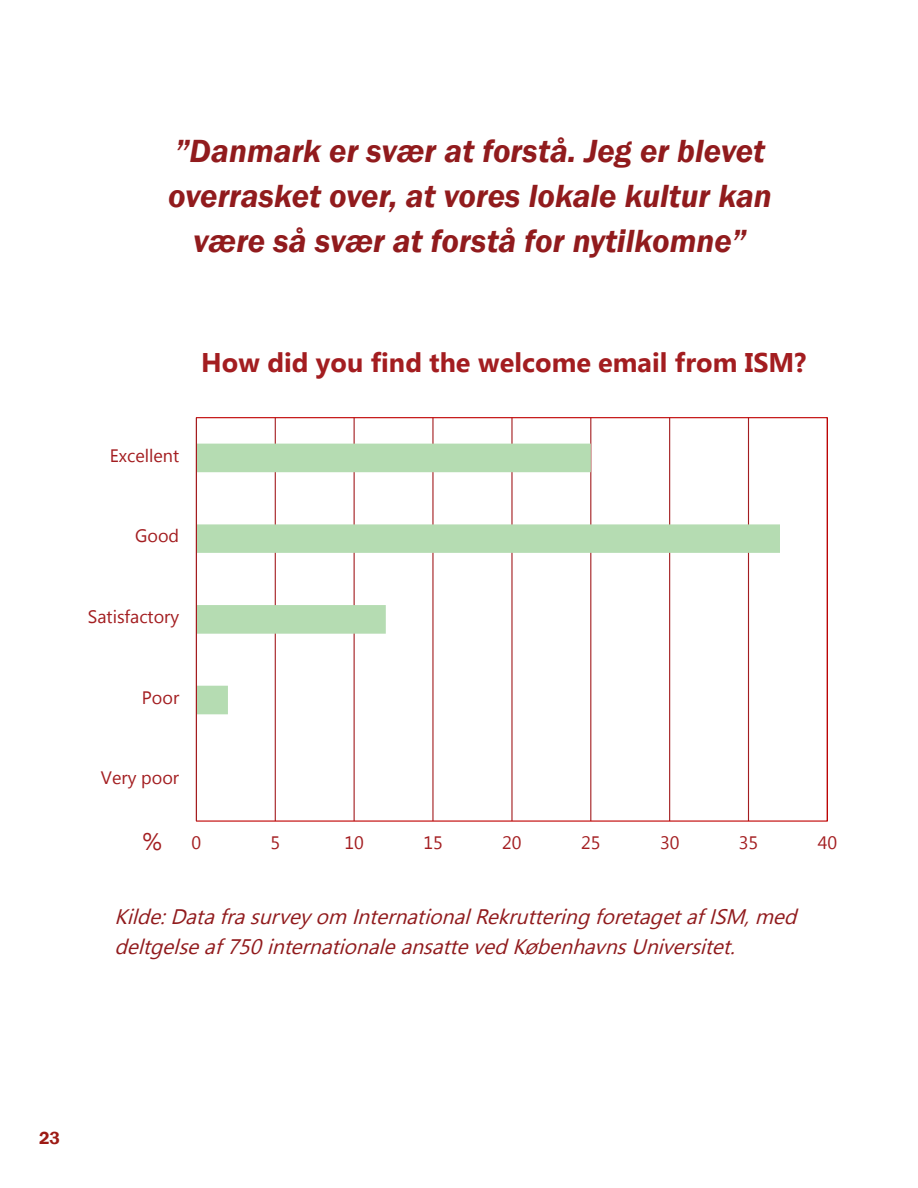
<style>
.page{position:relative;width:918px;height:1188px;background:#fff}
.page>*{position:absolute;margin:0;border:0;box-sizing:border-box;transform-origin:0 0}
.t1{font:italic 600 33px/45px "Franklin Gothic";color:#911b1d;text-align:center}
.t2{font:700 27px "Microsoft New Tai Lue";color:#a31d20}
.t3{font:24px "Microsoft New Tai Lue";color:#a31d20}
.t4{font:italic 21px/30px "Nirmala UI";color:#911b1d}
.t5{font:18px "Microsoft New Tai Lue";color:#a31d20}
.t6{font:600 18px "Franklin Gothic";color:#9d1a14}
</style>
<div class="page">
<hr style="left:275px;top:418px;width:1px;height:403px;background:#a31d20">
<hr style="left:354px;top:418px;width:1px;height:403px;background:#a31d20">
<hr style="left:432px;top:418px;width:2px;height:403px;background:#a31d20">
<hr style="left:511px;top:418px;width:2px;height:403px;background:#a31d20">
<hr style="left:590px;top:418px;width:1px;height:403px;background:#a31d20">
<hr style="left:669px;top:418px;width:1px;height:403px;background:#a31d20">
<hr style="left:748px;top:418px;width:1px;height:403px;background:#a31d20">
<svg style="left:197px;top:444px;width:583px;height:270px"></svg>
<hr style="left:196px;top:418px;width:1px;height:403px;background:#a31d20">
<h1 class="t1" style="left:168px;top:128px;width:605px">”Danmark er svær at forstå. Jeg er blevet overrasket over, at vores lokale kultur kan være så svær at forstå for nytilkomne”</h1>
<p class="t2" style="left:201px;top:347px;width:607px">How did you find the welcome email from ISM?</p>
<p class="t5" style="left:110px;top:445px;width:71px">Excellent</p>
<p class="t5" style="left:135px;top:526px;width:45px">Good</p>
<p class="t5" style="left:88px;top:606px;width:93px">Satisfactory</p>
<p class="t5" style="left:142px;top:687px;width:39px">Poor</p>
<p class="t5" style="left:101px;top:768px;width:80px">Very poor</p>
<p class="t3" style="left:142px;top:827px;width:21px">%</p>
<p class="t5" style="left:192px;top:832px;width:11px">0</p>
<p class="t5" style="left:270px;top:832px;width:11px">5</p>
<p class="t5" style="left:345px;top:832px;width:21px">10</p>
<p class="t5" style="left:423px;top:832px;width:21px">15</p>
<p class="t5" style="left:502px;top:832px;width:21px">20</p>
<p class="t5" style="left:581px;top:832px;width:21px">25</p>
<p class="t5" style="left:660px;top:832px;width:21px">30</p>
<p class="t5" style="left:739px;top:832px;width:21px">35</p>
<p class="t5" style="left:818px;top:832px;width:21px">40</p>
<p class="t4" style="left:115px;top:900px;width:692px">Kilde:Datafrasurveyom InternationalRekrutteringforetagetafISM,med deltgelseaf750internationaleansattevedKøbenhavnsUniversitet.</p>
<p class="t6" style="left:39px;top:1127px;width:23px">23</p>
</div>
